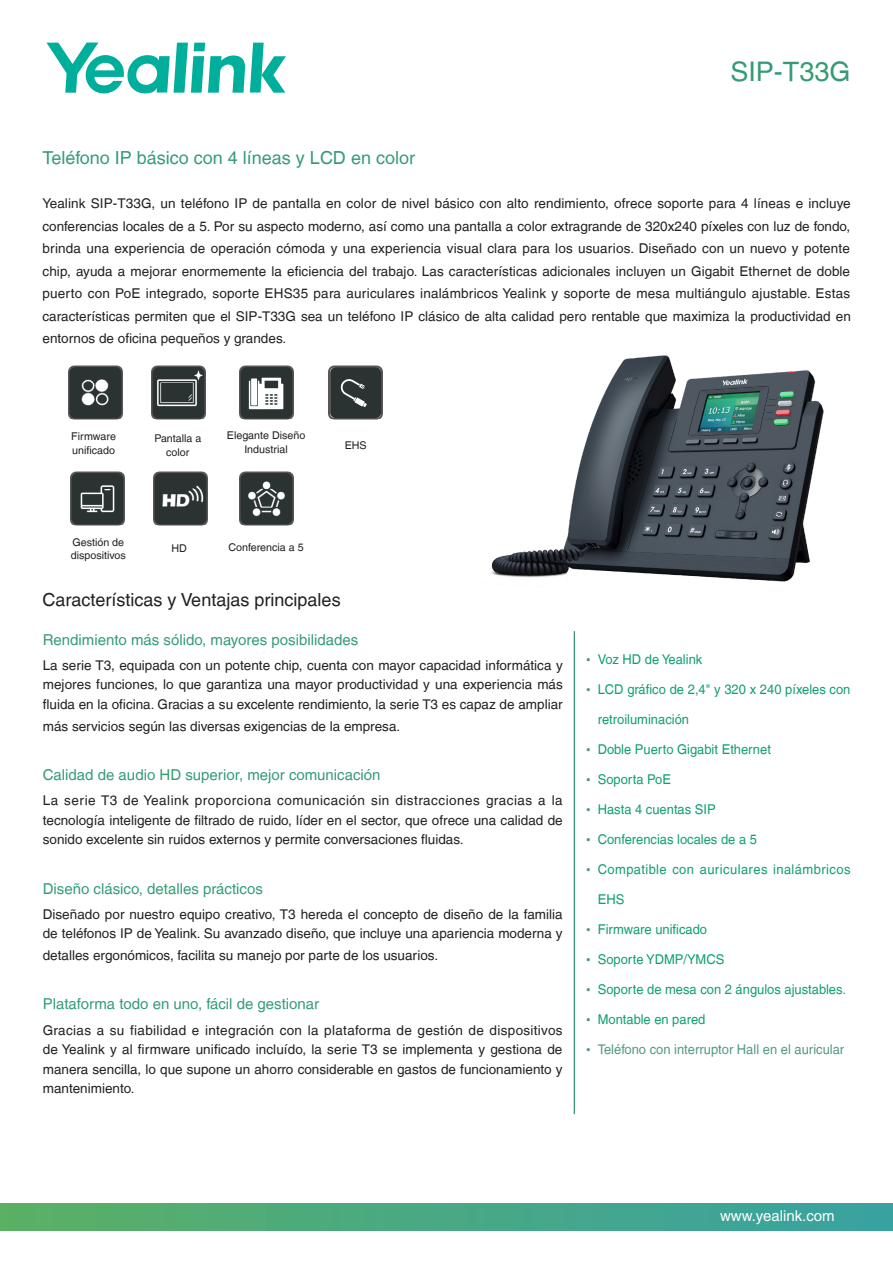
<style>
.page{position:relative;width:893px;height:1263px;background:#fff}
.page>*{position:absolute;margin:0;border:0;box-sizing:border-box;transform-origin:0 0}
.机型名{font:27px "Helvetica LT";color:#349c74}
.h-机型介绍{font:18px "Helvetica LT";color:#349c74}
.h1-key_feature{font:18px "Helvetica LT";color:#231f20}
.h2-绿色字体{font:15px "Helvetica LT";color:#349c74}
.t1{font:15px "Helvetica LT";color:#fff}
.机型介绍{font:13.5px/22.5px "Helvetica LT";color:#231f20;text-align:justify}
.p-key_feature{font:13.5px/19.5px "Helvetica LT";color:#231f20;text-align:justify}
.t2{font:13.5px "Helvetica LT";color:#109f6f;scale:.96 1}
.t3{font:13.5px "Helvetica LT";color:#529984;scale:.96 1}
.t4{font:13.5px "Helvetica LT";letter-spacing:.035em;color:#109f6f;scale:.96 1}
.p-图标{font:10.65px/13.6px "Helvetica LT";color:#231f20}
.s1{font-family:"Microsoft Phags Pa";color:#529984}
.s2{font-family:"Microsoft Phags Pa"}
</style>
<div class="page">
<svg style="left:46px;top:43px;width:240px;height:50px"></svg>
<div style="left:0;top:1203px;width:893px;height:27px;background:linear-gradient(to right,#5ab065,#38a2a2)"></div>
<hr style="left:574px;top:631px;width:1px;height:483px;background:#007852">
<img style="left:491px;top:355px;width:333px;height:227px">
<img style="left:152px;top:366px;width:54px;height:54px">
<svg style="left:153px;top:367px;width:51px;height:51px"></svg>
<img style="left:70px;top:472px;width:54px;height:54px">
<img style="left:329px;top:366px;width:54px;height:54px">
<svg style="left:330px;top:367px;width:51px;height:51px"></svg>
<img style="left:239px;top:366px;width:54px;height:54px">
<svg style="left:241px;top:367px;width:51px;height:51px"></svg>
<img style="left:68px;top:366px;width:54px;height:54px">
<img style="left:239px;top:472px;width:54px;height:54px">
<img style="left:154px;top:472px;width:54px;height:54px">
<p class="机型名" style="left:730px;top:55px;width:122px">SIP-T33G</p>
<p class="h-机型介绍" style="left:43px;top:148px;width:374px">Teléfono IP básico con 4 líneas y LCD en color</p>
<p class="机型介绍" style="left:43px;top:192px;width:810px">Yealink SIP-T33G, un teléfono IP de pantalla en color de nivel básico con alto rendimiento, ofrece soporte para 4 líneas e incluye conferencias locales de a 5. Por su aspecto moderno, así como una pantalla a color extragrande de 320x240 píxeles con luz de fondo, brinda una experiencia de operación cómoda y una experiencia visual clara para los usuarios. Diseñado con un nuevo y potente chip, ayuda a mejorar enormemente la eficiencia del trabajo. Las características adicionales incluyen un Gigabit Ethernet de doble puerto con PoE integrado, soporte EHS35 para auriculares inalámbricos Yealink y soporte de mesa multiángulo ajustable. Estas características permiten que el SIP-T33G sea un teléfono IP clásico de alta calidad pero rentable que maximiza la productividad en entornos de oficina pequeños y grandes.</p>
<p class="p-图标" style="left:71px;top:430px;width:46px">Firmware unificado</p>
<p class="p-图标" style="left:154px;top:432px;width:49px;text-align:center">Pantalla a color</p>
<p class="p-图标" style="left:227px;top:428px;width:80px;text-align:center">Elegante Diseño<br>Industrial</p>
<p class="p-图标" style="left:345px;top:438px;width:23px">EHS</p>
<p class="p-图标" style="left:71px;top:535px;width:57px">Gestión de dispositivos</p>
<p class="p-图标" style="left:172px;top:541px;width:17px">HD</p>
<p class="p-图标" style="left:229px;top:540px;width:77px">Conferencia a 5</p>
<p class="h1-key_feature" style="left:43px;top:589px;width:300px">Características y Ventajas principales</p>
<p class="h2-绿色字体" style="left:43px;top:631px;width:317px">Rendimiento más sólido, mayores posibilidades</p>
<p class="机型介绍" style="left:43px;top:655px;width:522px;line-height:19.5px">La serie T3, equipada con un potente chip, cuenta con mayor capacidad informática y mejores funciones, lo que garantiza una mayor productividad y una experiencia más fluida en la oficina. Gracias a su excelente rendimiento, la serie T3 es capaz de ampliar</p>
<p class="机型介绍" style="left:43px;top:715px;width:359px">más servicios según las diversas exigencias de la empresa.</p>
<p class="h2-绿色字体" style="left:43px;top:766px;width:339px">Calidad de audio HD superior, mejor comunicación</p>
<p class="p-key_feature" style="left:43px;top:791px;width:521px">La serie T3 de Yealink proporciona comunicación sin distracciones gracias a la tecnología inteligente de filtrado de ruido, líder en el sector, que ofrece una calidad de sonido excelente sin ruidos externos y permite conversaciones fluidas.</p>
<p class="h2-绿色字体" style="left:43px;top:880px;width:222px">Diseño clásico, detalles prácticos</p>
<p class="p-key_feature" style="left:43px;top:904px;width:521px">Diseñado por nuestro equipo creativo, T3 hereda el concepto de diseño de la familia de teléfonos IP de Yealink. Su avanzado diseño, que incluye una apariencia moderna y</p>
<p class="p-key_feature" style="left:43px;top:945px;width:397px">detalles ergonómicos, facilita su manejo por parte de los usuarios.</p>
<p class="h2-绿色字体" style="left:43px;top:995px;width:278px">Plataforma todo en uno, fácil de gestionar</p>
<p class="p-key_feature" style="left:43px;top:1020px;width:521px">Gracias a su fiabilidad e integración con la plataforma de gestión de dispositivos de Yealink y al firmware unificado incluído, la serie T3 se implementa y gestiona de manera sencilla, lo que supone un ahorro considerable en gastos de funcionamiento y mantenimiento.</p>
<p class="t2" style="left:586px;top:651px;width:123px"><span class="s1">•</span> Voz HD de Yealink</p>
<p class="t2" style="left:586px;top:681px;width:277px"><span class="s1">•</span> LCD gráfico de 2,4" y 320 x 240 píxeles con</p>
<p class="t2" style="left:598px;top:711px;width:97px">retroiluminación</p>
<p class="t2" style="left:586px;top:741px;width:194px"><span class="s1">•</span> Doble Puerto Gigabit Ethernet</p>
<p class="t2" style="left:586px;top:771px;width:90px"><span class="s1">•</span> Soporta PoE</p>
<p class="t2" style="left:586px;top:801px;width:137px"><span class="s1">•</span> Hasta 4 cuentas SIP</p>
<p class="t2" style="left:586px;top:831px;width:180px"><span class="s1">•</span> Conferencias locales de a 5</p>
<p class="t4" style="left:586px;top:861px;width:277px"><span class="s1">•</span> Compatible con auriculares inalámbricos</p>
<p class="t2" style="left:598px;top:891px;width:29px">EHS</p>
<p class="t2" style="left:586px;top:921px;width:128px"><span class="s1">•</span> Firmware unificado</p>
<p class="t2" style="left:586px;top:951px;width:146px"><span class="s1">•</span> Soporte YDMP/YMCS</p>
<p class="t2" style="left:586px;top:981px;width:272px"><span class="s1">•</span> Soporte de mesa con 2 ángulos ajustables.</p>
<p class="t2" style="left:586px;top:1011px;width:126px"><span class="s1">•</span> Montable en pared</p>
<p class="t3" style="left:586px;top:1041px;width:271px"><span class="s2">•</span> Teléfono con interruptor Hall en el auricular</p>
<p class="t1" style="left:720px;top:1207px;width:116px">www.yealink.com</p>
</div>
